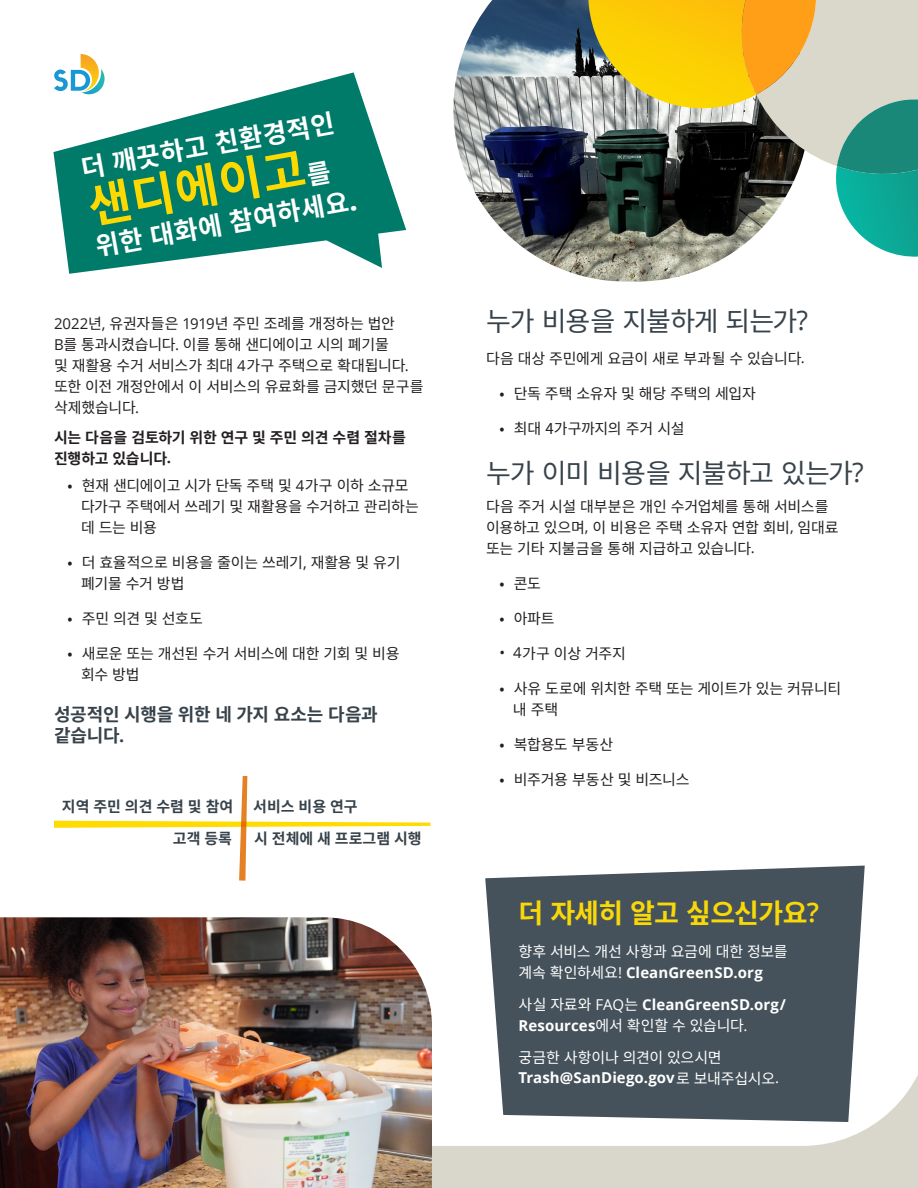
<style>
.page{position:relative;width:918px;height:1188px;background:#fff}
.page>*{position:absolute;margin:0;border:0;box-sizing:border-box;transform-origin:0 0}
.t1{font:700 46.95px "Noto Sans CJ Kkr";color:#fcd900}
.H3____Open_Sans_Bold____14_17_pt{font:27px "Noto Sans CJ Kkr";letter-spacing:-.035em;color:#37424a}
.H2____Open_Sans_Regular____18_22_pt{font:27px "Noto Sans CJ Kkr";letter-spacing:-.035em;color:#37424a}
.H2____Open_Sans_Regular____18_22_pt-2{font:700 27px "Noto Sans CJ Kkr";letter-spacing:-.025em;color:#f9d808}
.t2{font:700 25.8px "Noto Sans CJ Kkr";color:#fff}
.H3____Open_Sans_Bold____14_17_pt-2{font:700 18px/21px "Noto Sans CJ Kkr";letter-spacing:-.015em;color:#37424a}
.P1____Open_Sans_Regular____10_14_pt{font:15px/21px "Noto Sans CJ Kkr";letter-spacing:-.02em;color:#231f20}
.Bullets_1____Open_Sans_Regular____10_14p{font:15px/21px "Noto Sans CJ Kkr";letter-spacing:-.015em;color:#231f20}
.P1____Open_Sans_Regular____10_14_pt-2{font:15px/20.7px "Noto Sans CJ Kkr";letter-spacing:-.015em;color:#fff}
.P1____Open_Sans_Regular____10_14_pt-3{font:700 15px/21.3px "Open Sans";letter-spacing:.005em;color:#fff}
.t3{font:700 15px "Noto Sans CJ Kkr";color:#37424a}
.P1____Open_Sans_Regular____10_14_pt-4{font:700 15px/21px "Noto Sans CJ Kkr";letter-spacing:-.01em;color:#231f20}
.s1{font-size:25.8px;color:#fff}
.s2{font-family:"Open Sans";font-weight:800}
.s3{font-family:"Open Sans"}
.s4{font-family:"Open Sans";font-weight:600}
.s5{font-family:"Open Sans";font-weight:700}
.s6{font-family:"Noto Sans CJ Kkr";font-weight:400}
.s7{font-weight:400}
</style>
<div class="page">
<svg style="left:432px;top:1075px;width:486px;height:113px;fill:#d9d6cc"></svg>
<svg style="left:53px;top:72px;width:353px;height:202px;fill:#007b69"></svg>
<img style="left:453px;top:0;width:273px;height:282px">
<svg style="left:485px;top:866px;width:380px;height:256px;fill:#45525b"></svg>
<svg style="left:54px;top:777px;width:376px;height:104px"></svg>
<svg style="left:588px;top:0;width:330px;height:257px"></svg>
<svg style="left:54px;top:54px;width:51px;height:42px"></svg>
<img style="left:0;top:917px;width:432px;height:271px">
<p class="t2" style="left:79px;top:153px;width:258px;rotate:-10deg">더 깨끗하고 친환경적인</p>
<p class="t1" style="left:84px;top:180px;width:246px;rotate:-10deg">샌디에이고<span class="s1">를</span></p>
<p class="t2" style="left:93px;top:232px;width:266px;rotate:-10deg">위한 대화에 참여하세요<span class="s2">.</span></p>
<p class="P1____Open_Sans_Regular____10_14_pt" style="left:54px;top:313px;width:371px"><span class="s3">2022</span>년<span class="s3">,</span> 유권자들은 <span class="s3">1919</span>년 주민 조례를 개정하는 법안<br><span class="s3">B</span>를 통과시켰습니다<span class="s3">.</span> 이를 통해 샌디에이고 시의 폐기물<br>및 재활용 수거 서비스가 최대 <span class="s3">4</span>가구 주택으로 확대됩니다<span class="s3">. </span>또한 이전 개정안에서 이 서비스의 유료화를 금지했던 문구를 삭제했습니다<span class="s3">.</span></p>
<p class="P1____Open_Sans_Regular____10_14_pt-4" style="left:54px;top:427px;width:353px">시는 다음을 검토하기 위한 연구 및 주민 의견 수렴 절차를 진행하고 있습니다<span class="s3">.</span></p>
<p class="P1____Open_Sans_Regular____10_14_pt" style="left:81px;top:475px;width:340px;text-indent:-14px">• 현재 샌디에이고 시가 단독 주택 및 <span class="s3">4</span>가구 이하 소규모 다가구 주택에서 쓰레기 및 재활용을 수거하고 관리하는 데 드는 비용</p>
<p class="P1____Open_Sans_Regular____10_14_pt" style="left:81px;top:553px;width:321px;text-indent:-14px">• 더 효율적으로 비용을 줄이는 쓰레기<span class="s3">,</span> 재활용 및 유기 폐기물 수거 방법</p>
<p class="P1____Open_Sans_Regular____10_14_pt" style="left:68px;top:609px;width:137px">• 주민 의견 및 선호도</p>
<p class="P1____Open_Sans_Regular____10_14_pt" style="left:81px;top:644px;width:320px;text-indent:-14px">• 새로운 또는 개선된 수거 서비스에 대한 기회 및 비용 회수 방법</p>
<p class="H3____Open_Sans_Bold____14_17_pt-2" style="left:54px;top:705px;width:325px">성공적인 시행을 위한 네 가지 요소는 다음과 같습니다<span class="s3">.</span></p>
<p class="t3" style="left:62px;top:798px;width:173px">지역 주민 의견 수렴 및 참여</p>
<p class="t3" style="left:253px;top:798px;width:106px">서비스 비용 연구</p>
<p class="t3" style="left:173px;top:830px;width:61px">고객 등록</p>
<p class="t3" style="left:254px;top:830px;width:169px">시 전체에 새 프로그램 시행</p>
<p class="H2____Open_Sans_Regular____18_22_pt" style="left:486px;top:306px;width:324px">누가 비용을 지불하게 되는가<span class="s3">?</span></p>
<p class="Bullets_1____Open_Sans_Regular____10_14p" style="left:486px;top:348px;width:320px">다음 대상 주민에게 요금이 새로 부과될 수 있습니다<span class="s3">.</span></p>
<p class="P1____Open_Sans_Regular____10_14_pt" style="left:500px;top:383px;width:258px">• 단독 주택 소유자 및 해당 주택의 세입자</p>
<p class="P1____Open_Sans_Regular____10_14_pt" style="left:500px;top:418px;width:187px">• 최대 4가구까지의 주거 시설</p>
<p class="H3____Open_Sans_Bold____14_17_pt" style="left:486px;top:458px;width:379px">누가 이미 비용을 지불하고 있는가<span class="s3">?</span></p>
<p class="Bullets_1____Open_Sans_Regular____10_14p" style="left:486px;top:496px;width:354px">다음 주거 시설 대부분은 개인 수거업체를 통해 서비스를 이용하고 있으며<span class="s3">,</span> 이 비용은 주택 소유자 연합 회비<span class="s3">,</span> 임대료 또는 기타 지불금을 통해 지급하고 있습니다<span class="s3">.</span></p>
<p class="P1____Open_Sans_Regular____10_14_pt" style="left:500px;top:573px;width:43px">• 콘도</p>
<p class="P1____Open_Sans_Regular____10_14_pt" style="left:500px;top:608px;width:56px">• 아파트</p>
<p class="P1____Open_Sans_Regular____10_14_pt" style="left:500px;top:643px;width:128px"><span class="s3">• 4</span>가구 이상 거주지</p>
<p class="P1____Open_Sans_Regular____10_14_pt" style="left:513px;top:678px;width:330px;text-indent:-14px">• 사유 도로에 위치한 주택 또는 게이트가 있는 커뮤니티 내 주택</p>
<p class="P1____Open_Sans_Regular____10_14_pt" style="left:499px;top:734px;width:115px">• 복합용도 부동산</p>
<p class="P1____Open_Sans_Regular____10_14_pt" style="left:499px;top:769px;width:192px">• 비주거용 부동산 및 비즈니스</p>
<p class="H2____Open_Sans_Regular____18_22_pt-2" style="left:519px;top:897px;width:302px">더 자세히 알고 싶으신가요<span class="s4">?</span></p>
<p class="P1____Open_Sans_Regular____10_14_pt-2" style="left:519px;top:942px;width:271px">향후 서비스 개선 사항과 요금에 대한 정보를 계속 확인하세요<span class="s3">!</span> <span class="s5">CleanGreenSD.org</span></p>
<p class="P1____Open_Sans_Regular____10_14_pt-3" style="left:519px;top:993px;width:269px"><span class="s6">사실 자료와</span> <span class="s7">FAQ</span><span class="s6">는</span> CleanGreenSD.org/<br>Resources<span class="s6">에서 확인할 수 있습니다</span><span class="s7">.</span></p>
<p class="P1____Open_Sans_Regular____10_14_pt-2" style="left:519px;top:1047px;width:262px">궁금한 사항이나 의견이 있으시면<br><span class="s5">Trash@SanDiego.gov</span>로 보내주십시오<span class="s3">.</span></p>
</div>
